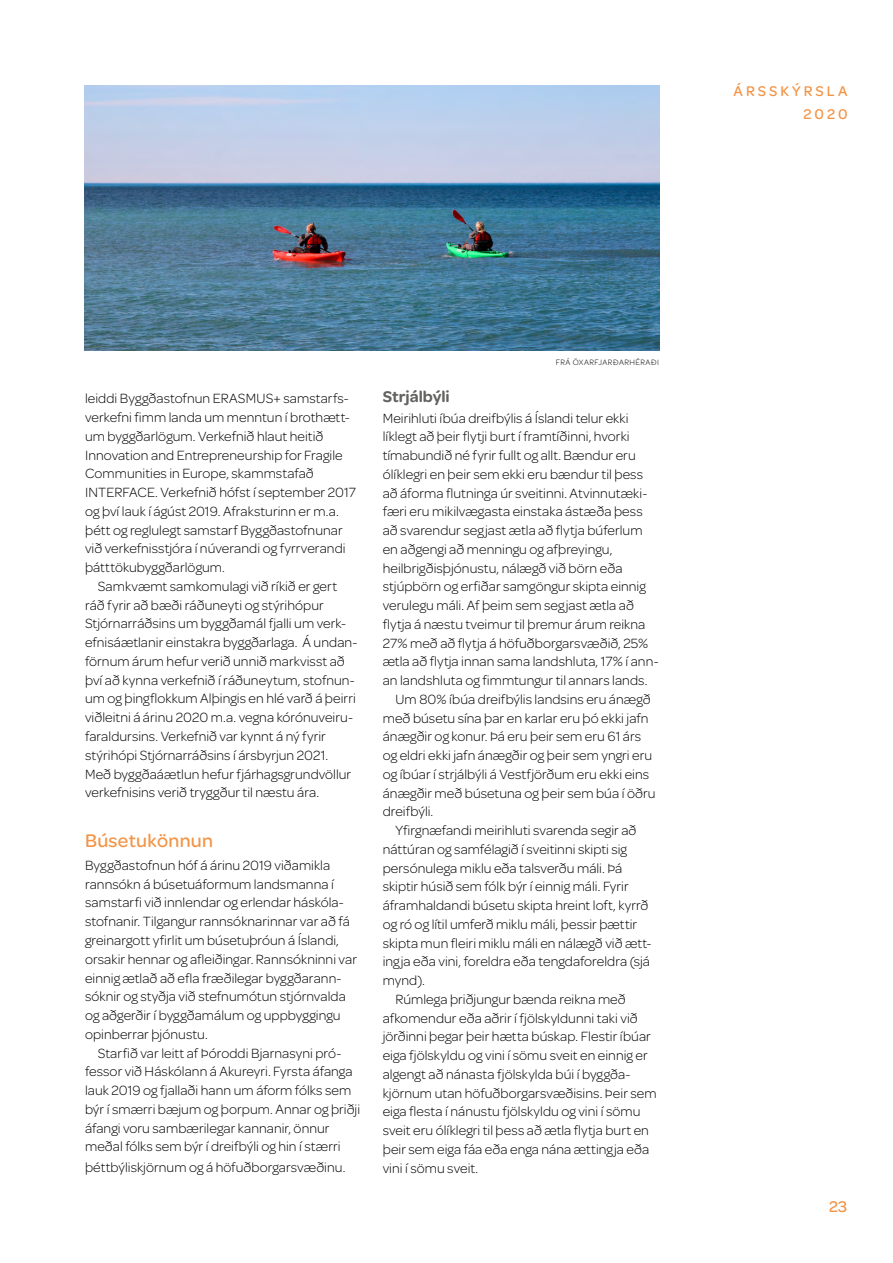
<style>
.page{position:relative;width:893px;height:1263px;background:#fff}
.page>*{position:absolute;margin:0;border:0;box-sizing:border-box;transform-origin:0 0}
.t1{font:500 19.5px "Omnes";letter-spacing:.015em;color:#f39548}
.t2{font:600 16.5px "Omnes";color:#626261}
.t3{font:500 16.5px "Omnes";color:#f39548}
.t4{font:500 15px/22.5px "Omnes";letter-spacing:.2em;color:#f39548;text-align:right}
.t5{font:300 14.25px/18.8px "Omnes";letter-spacing:.005em;color:#000}
.t6{font:300 8.25px "Omnes";letter-spacing:.05em;color:#000}
</style>
<div class="page">
<img style="left:85px;top:85px;width:574px;height:266px">
<p class="t4" style="left:734px;top:80px;width:116px">ÁRSSKÝRSLA<br>2020</p>
<p class="t5" style="left:85px;top:389px;width:272px">leiddi Byggðastofnun ERASMUS+ samstarfs&shy;verkefni fimm landa um menntun í brothætt&shy;um byggðarlögum. Verkefnið hlaut heitið Innovation and Entrepreneurship for Fragile Communities in Europe, skammstafað INTERFACE. Verkefnið hófst í september 2017 og því lauk í ágúst 2019. Afraksturinn er m.a. þétt og reglulegt samstarf Byggðastofnunar við verkefnisstjóra í núverandi og fyrrverandi þátttökubyggðarlögum.</p>
<p class="t5" style="left:85px;top:577px;width:274px;text-indent:13px">Samkvæmt samkomulagi við ríkið er gert ráð fyrir að bæði ráðuneyti og stýrihópur Stjórnarráðsins um byggðamál fjalli um verk&shy;efnisáætlanir einstakra byggðarlaga. Á undan&shy;förnum árum hefur verið unnið markvisst að því að kynna verkefnið í ráðuneytum, stofnun&shy;um og þingflokkum Alþingis en hlé varð á þeirri viðleitni á árinu 2020 m.a. vegna kórónuveiru&shy;faraldursins. Verkefnið var kynnt á ný fyrir stýrihópi Stjórnarráðsins í ársbyrjun 2021.<br>Með byggðaáætlun hefur fjárhagsgrundvöllur verkefnisins verið tryggður til næstu ára.</p>
<h1 class="t1" style="left:85px;top:829px;width:130px">Búsetukönnun</h1>
<p class="t5" style="left:85px;top:856px;width:274px">Byggðastofnun hóf á árinu 2019 viðamikla rannsókn á búsetuáformum landsmanna í samstarfi við innlendar og erlendar háskóla&shy;stofnanir. Tilgangur rannsóknarinnar var að fá greinargott yfirlit um búsetuþróun á Íslandi, orsakir hennar og afleiðingar. Rannsókninni var einnig ætlað að efla fræðilegar byggðarann&shy;sóknir og styðja við stefnumótun stjórnvalda og aðgerðir í byggðamálum og uppbyggingu opinberrar þjónustu.</p>
<p class="t5" style="left:85px;top:1043px;width:277px;text-indent:13px">Starfið var leitt af Þóroddi Bjarnasyni pró&shy;fessor við Háskólann á Akureyri. Fyrsta áfanga lauk 2019 og fjallaði hann um áform fólks sem býr í smærri bæjum og þorpum. Annar og þriðji áfangi voru sambærilegar kannanir, önnur meðal fólks sem býr í dreifbýli og hin í stærri</p>
<p class="t5" style="left:85px;top:1158px;width:262px">þéttbýliskjörnum og á höfuðborgarsvæðinu.</p>
<p class="t6" style="left:556px;top:357px;width:105px">FRÁ ÖXARFJARÐARHÉRAÐI</p>
<p class="t2" style="left:383px;top:387px;width:69px">Strjálbýli</p>
<p class="t5" style="left:383px;top:408px;width:247px">Meirihluti íbúa dreifbýlis á Íslandi telur ekki</p>
<p class="t5" style="left:383px;top:427px;width:248px">líklegt að þeir flytji burt í framtíðinni, hvorki</p>
<p class="t5" style="left:383px;top:446px;width:255px">tímabundið né fyrir fullt og allt. Bændur eru</p>
<p class="t5" style="left:383px;top:465px;width:262px">ólíklegri en þeir sem ekki eru bændur til þess</p>
<p class="t5" style="left:383px;top:483px;width:266px">að áforma flutninga úr sveitinni. Atvinnutæki-</p>
<p class="t5" style="left:383px;top:502px;width:261px">færi eru mikilvægasta einstaka ástæða þess</p>
<p class="t5" style="left:383px;top:521px;width:261px">að svarendur segjast ætla að flytja búferlum</p>
<p class="t5" style="left:383px;top:540px;width:231px">en aðgengi að menningu og afþreyingu,</p>
<p class="t5" style="left:383px;top:558px;width:241px">heilbrigðisþjónustu, nálægð við börn eða</p>
<p class="t5" style="left:383px;top:577px;width:265px">stjúpbörn og erfiðar samgöngur skipta einnig</p>
<p class="t5" style="left:383px;top:596px;width:253px">verulegu máli. Af þeim sem segjast ætla að</p>
<p class="t5" style="left:383px;top:615px;width:264px">flytja á næstu tveimur til þremur árum reikna</p>
<p class="t5" style="left:383px;top:633px;width:267px">27% með að flytja á höfuðborgarsvæðið, 25%</p>
<p class="t5" style="left:383px;top:652px;width:277px">ætla að flytja innan sama landshluta, 17% í ann-</p>
<p class="t5" style="left:383px;top:671px;width:266px">an landshluta og fimmtungur til annars lands.</p>
<p class="t5" style="left:395px;top:690px;width:257px">Um 80% íbúa dreifbýlis landsins eru ánægð</p>
<p class="t5" style="left:383px;top:708px;width:267px">með búsetu sína þar en karlar eru þó ekki jafn</p>
<p class="t5" style="left:383px;top:727px;width:260px">ánægðir og konur. Þá eru þeir sem eru 61 árs</p>
<p class="t5" style="left:383px;top:746px;width:271px">og eldri ekki jafn ánægðir og þeir sem yngri eru</p>
<p class="t5" style="left:383px;top:765px;width:268px">og íbúar í strjálbýli á Vestfjörðum eru ekki eins</p>
<p class="t5" style="left:383px;top:783px;width:274px">ánægðir með búsetuna og þeir sem búa í öðru</p>
<p class="t5" style="left:383px;top:802px;width:52px">dreifbýli.</p>
<p class="t5" style="left:395px;top:821px;width:242px">Yfirgnæfandi meirihluti svarenda segir að</p>
<p class="t5" style="left:383px;top:840px;width:246px">náttúran og samfélagið í sveitinni skipti sig</p>
<p class="t5" style="left:383px;top:858px;width:241px">persónulega miklu eða talsverðu máli. Þá</p>
<p class="t5" style="left:383px;top:877px;width:248px">skiptir húsið sem fólk býr í einnig máli. Fyrir</p>
<p class="t5" style="left:383px;top:896px;width:267px">áframhaldandi búsetu skipta hreint loft, kyrrð</p>
<p class="t5" style="left:383px;top:915px;width:256px">og ró og lítil umferð miklu máli, þessir þættir</p>
<p class="t5" style="left:383px;top:933px;width:270px">skipta mun fleiri miklu máli en nálægð við ætt-</p>
<p class="t5" style="left:383px;top:952px;width:269px">ingja eða vini, foreldra eða tengdaforeldra (sjá</p>
<p class="t5" style="left:383px;top:971px;width:44px">mynd).</p>
<p class="t5" style="left:395px;top:990px;width:232px">Rúmlega þriðjungur bænda reikna með</p>
<p class="t5" style="left:383px;top:1008px;width:256px">afkomendur eða aðrir í fjölskyldunni taki við</p>
<p class="t5" style="left:383px;top:1027px;width:270px">jörðinni þegar þeir hætta búskap. Flestir íbúar</p>
<p class="t5" style="left:383px;top:1046px;width:267px">eiga fjölskyldu og vini í sömu sveit en einnig er</p>
<p class="t5" style="left:383px;top:1065px;width:249px">algengt að nánasta fjölskylda búi í byggða-</p>
<p class="t5" style="left:383px;top:1084px;width:275px">kjörnum utan höfuðborgarsvæðisins. Þeir sem</p>
<p class="t5" style="left:383px;top:1102px;width:259px">eiga flesta í nánustu fjölskyldu og vini í sömu</p>
<p class="t5" style="left:383px;top:1121px;width:268px">sveit eru ólíklegri til þess að ætla flytja burt en</p>
<p class="t5" style="left:383px;top:1140px;width:268px">þeir sem eiga fáa eða enga nána ættingja eða</p>
<p class="t5" style="left:383px;top:1159px;width:97px">vini í sömu sveit.</p>
<p class="t3" style="left:829px;top:1197px;width:19px">23</p>
</div>
